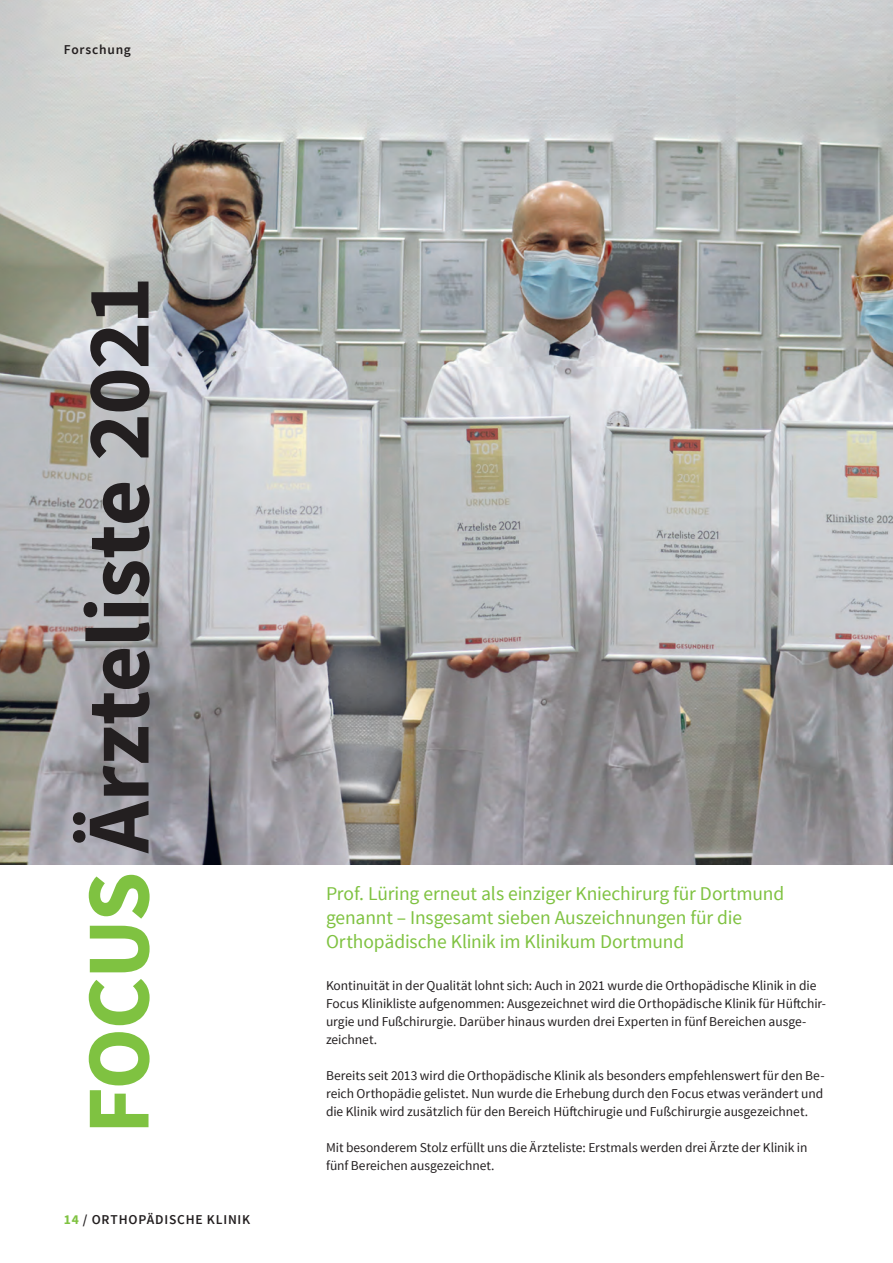
<style>
.page{position:relative;width:893px;height:1263px;background:#fff}
.page>*{position:absolute;margin:0;border:0;box-sizing:border-box;transform-origin:0 0}
.t1{font:700 90px "Source Sans Pro";letter-spacing:-.015em;color:#231f20}
.t2{font:19.5px/24px "Source Sans Pro";letter-spacing:-.01em;color:#7fc241}
.t3{font:13.5px/18px "Source Sans Pro";letter-spacing:-.005em;color:#231f20}
.t4{font:600 13.5px "Source Sans Pro";letter-spacing:.055em;color:#231f20}
.s1{color:#7fc241}
.s2{font-weight:700;color:#7fc241}
</style>
<div class="page">
<img style="left:0;top:0;width:893px;height:864px">
<p class="t4" style="left:64px;top:41px;width:69px">Forschung</p>
<h1 class="t1" style="left:61px;top:1134px;width:859px;rotate:-90deg"><span class="s1">FOCUS</span> Ärzteliste 2021</h1>
<p class="t4" style="left:64px;top:1211px;width:188px"><span class="s2">14</span> / ORTHOPÄDISCHE KLINIK</p>
<h2 class="t2" style="left:326px;top:882px;width:460px">Prof. Lüring erneut als einziger Kniechirurg für Dortmund genannt – Insgesamt sieben Auszeichnungen für die<br>Orthopädische Klinik im Klinikum Dortmund</h2>
<p class="t3" style="left:326px;top:977px;width:501px">Kontinuität in der Qualität lohnt sich: Auch in 2021 wurde die Orthopädische Klinik in die Focus Klinikliste aufgenommen: Ausgezeichnet wird die Orthopädische Klinik für Hüftchir&shy;urgie und Fußchirurgie. Darüber hinaus wurden drei Experten in fünf Bereichen ausge&shy;zeichnet.</p>
<p class="t3" style="left:326px;top:1067px;width:500px;text-align:justify">Bereits seit 2013 wird die Orthopädische Klinik als besonders empfehlenswert für den Be&shy;reich Orthopädie gelistet. Nun wurde die Erhebung durch den Focus etwas verändert und die Klinik wird zusätzlich für den Bereich Hüftchirugie und Fußchirurgie ausgezeichnet.</p>
<p class="t3" style="left:326px;top:1139px;width:483px">Mit besonderem Stolz erfüllt uns die Ärzteliste: Erstmals werden drei Ärzte der Klinik in fünf Bereichen ausgezeichnet.</p>
</div>
